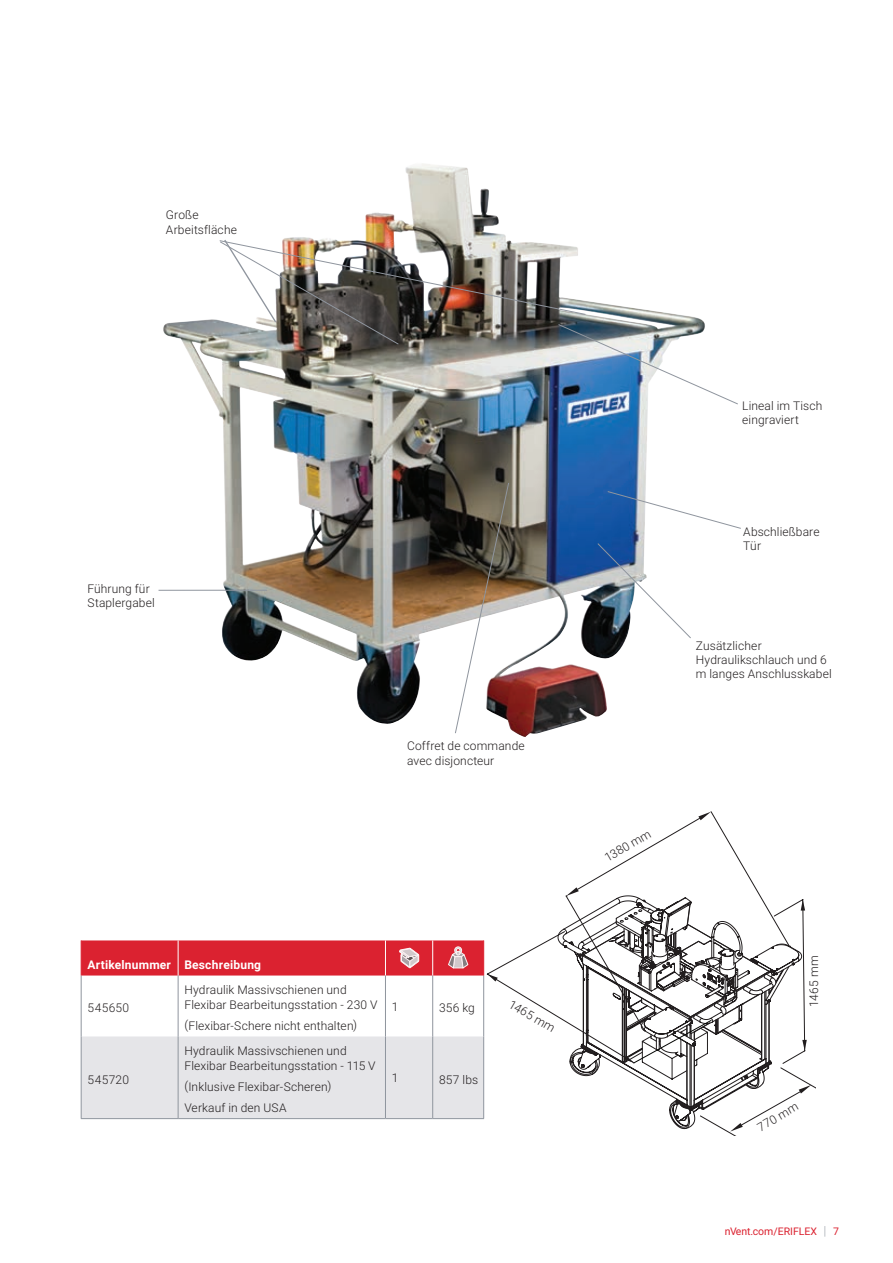
<style>
.page{position:relative;width:893px;height:1263px;background:#fff}
.page>*{position:absolute;margin:0;border:0;box-sizing:border-box;transform-origin:0 0}
.reference_Text{font:300 12px/14.4px "Roboto";letter-spacing:.01em;color:#231f20}
.Description{font:300 12px/14.4px "Roboto";letter-spacing:.01em;color:#231f20}
.table_text__header{font:700 12px "Roboto";letter-spacing:.015em;color:#fff}
.table_text{font:300 12px "Roboto";letter-spacing:.01em;color:#231f20}
.Art_No{font:300 12px "Roboto";letter-spacing:.03em;color:#231f20}
.t1{font:10.5px "Roboto";color:#db2230}
.s1{font-weight:300;font-size:12.6px;color:#8f959e}
</style>
<div class="page">
<img style="left:161px;top:166px;width:447px;height:571px">
<hr style="left:159px;top:590px;width:108px;height:1px;background:#8f959e">
<svg style="left:607px;top:491px;width:134px;height:38px"></svg>
<svg style="left:597px;top:542px;width:94px;height:97px"></svg>
<svg style="left:454px;top:482px;width:55px;height:252px"></svg>
<img style="left:219px;top:238px;width:519px;height:167px">
<svg style="left:580px;top:811px;width:176px;height:76px"></svg>
<svg style="left:698px;top:812px;width:13px;height:8px"></svg>
<svg style="left:495px;top:931px;width:320px;height:204px"></svg>
<svg style="left:564px;top:887px;width:247px;height:223px"></svg>
<svg style="left:730px;top:1123px;width:13px;height:8px"></svg>
<div style="left:82px;top:1036px;width:401px;height:82px;background:#e5e5e8"></div>
<hr style="left:81px;top:975px;width:1px;height:61px;background:#8f959e">
<hr style="left:178px;top:975px;width:1px;height:61px;background:#8f959e">
<hr style="left:385px;top:975px;width:1px;height:61px;background:#8f959e">
<hr style="left:432px;top:975px;width:1px;height:61px;background:#8f959e">
<hr style="left:483px;top:975px;width:1px;height:61px;background:#8f959e">
<hr style="left:178px;top:1036px;width:1px;height:82px;background:#8f959e">
<hr style="left:385px;top:1036px;width:1px;height:82px;background:#8f959e">
<hr style="left:432px;top:1036px;width:1px;height:82px;background:#8f959e">
<hr style="left:81px;top:1036px;width:1px;height:82px;background:#8f959e">
<hr style="left:483px;top:1036px;width:1px;height:82px;background:#8f959e">
<hr style="left:81px;top:1118px;width:97px;height:1px;background:#8f959e">
<hr style="left:178px;top:1118px;width:207px;height:1px;background:#8f959e">
<hr style="left:385px;top:1118px;width:48px;height:1px;background:#8f959e">
<hr style="left:433px;top:1118px;width:51px;height:1px;background:#8f959e">
<svg style="left:81px;top:940px;width:417px;height:41px;background:#e04e59"></svg>
<p class="reference_Text" style="left:166px;top:207px;width:73px">Große<br>Arbeitsfläche</p>
<p class="reference_Text" style="left:87px;top:581px;width:69px">Führung für<br>Staplergabel</p>
<p class="reference_Text" style="left:407px;top:738px;width:119px">Coffret de commande avec disjoncteur</p>
<p class="table_text__header" style="left:88px;top:956px;width:85px">Artikelnummer</p>
<p class="table_text__header" style="left:184px;top:956px;width:78px">Beschreibung</p>
<p class="Art_No" style="left:88px;top:999px;width:43px">545650</p>
<p class="Description" style="left:184px;top:982px;width:195px">Hydraulik Massivschienen und<br>Flexibar Bearbeitungsstation - 230 V</p>
<p class="Description" style="left:184px;top:1018px;width:174px">(Flexibar-Schere nicht enthalten)</p>
<p class="Art_No" style="left:88px;top:1071px;width:43px">545720</p>
<p class="Description" style="left:184px;top:1043px;width:193px">Hydraulik Massivschienen und<br>Flexibar Bearbeitungsstation - 115 V</p>
<p class="Description" style="left:184px;top:1079px;width:148px">(Inklusive Flexibar-Scheren)</p>
<p class="Description" style="left:184px;top:1100px;width:104px">Verkauf in den USA</p>
<p class="table_text" style="left:392px;top:998px;width:8px">1</p>
<p class="table_text" style="left:439px;top:999px;width:37px">356 kg</p>
<p class="table_text" style="left:392px;top:1069px;width:8px">1</p>
<p class="table_text" style="left:439px;top:1071px;width:41px">857 lbs</p>
<p class="reference_Text" style="left:514px;top:996px;width:53px;rotate:30deg">1465 mm</p>
<p class="reference_Text" style="left:742px;top:398px;width:82px">Lineal im Tisch eingraviert</p>
<p class="reference_Text" style="left:743px;top:524px;width:78px">Abschließbare<br>Tür</p>
<p class="reference_Text" style="left:696px;top:638px;width:137px">Zusätzlicher<br>Hydraulikschlauch und 6 m langes Anschlusskabel</p>
<p class="reference_Text" style="left:602px;top:851px;width:53px;rotate:-30deg">1380 mm</p>
<p class="reference_Text" style="left:806px;top:1007px;width:53px;rotate:-90deg">1465 mm</p>
<p class="reference_Text" style="left:754px;top:1121px;width:46px;rotate:-30deg">770 mm</p>
<p class="t1" style="left:725px;top:1223px;width:115px">nVent.com/ERIFLEX <span class="s1">|</span> 7</p>
</div>
